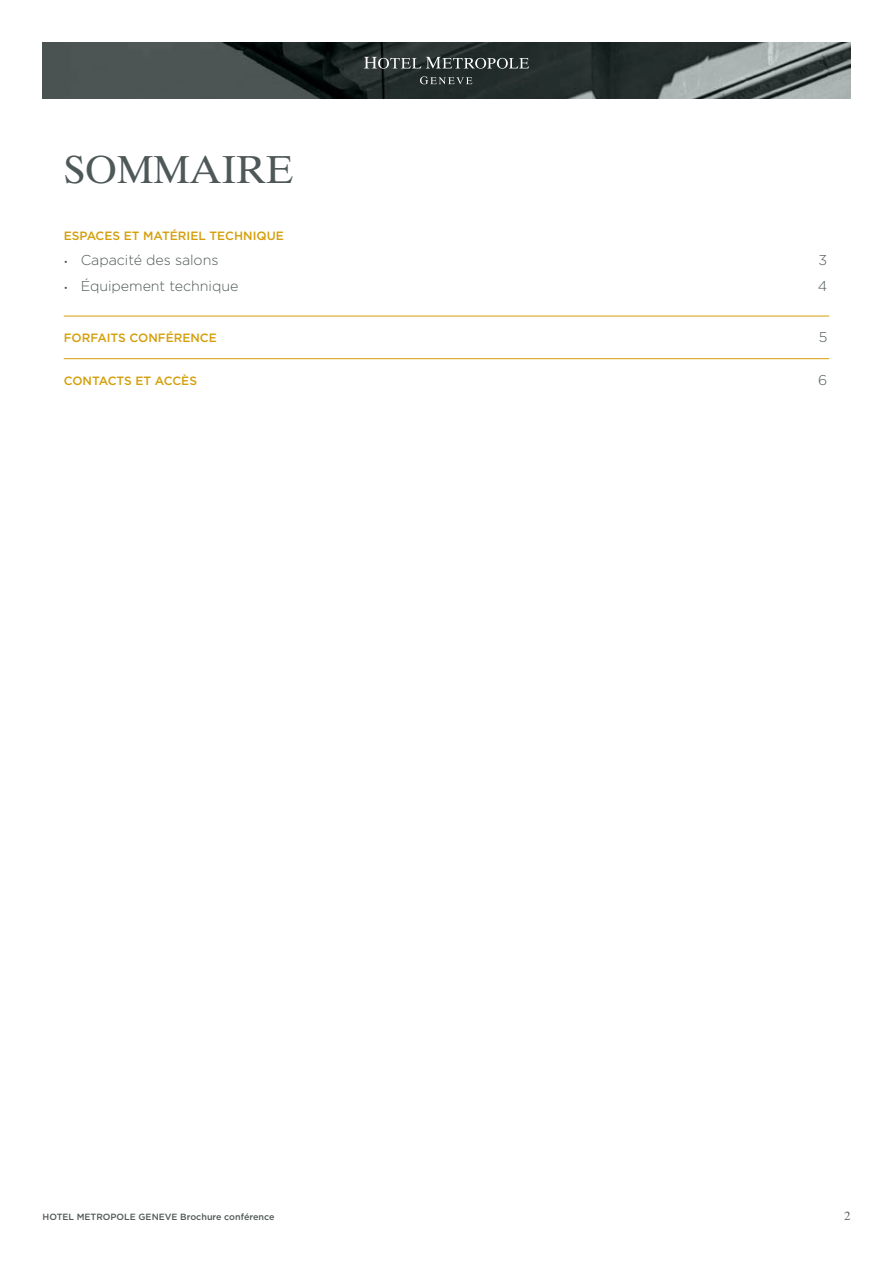
<style>
.page{position:relative;width:893px;height:1263px;background:#fff}
.page>*{position:absolute;margin:0;border:0;box-sizing:border-box;transform-origin:0 0}
.t1{font:39px "Times Ten LT Std";letter-spacing:-.015em;color:#4f5858}
.t2{font:300 14.25px "Gotham";letter-spacing:-.005em;color:#4f5858}
.t3{font:500 12px "Gotham";color:#d49f0a}
.t4{font:12px "Times Ten LT Std";color:#4f5858}
.t5{font:500 9px "Gotham";color:#4f5858}
.s1{font-size:9px}
</style>
<div class="page">
<img style="left:43px;top:43px;width:807px;height:56px">
<svg style="left:364px;top:57px;width:165px;height:12px"></svg>
<svg style="left:420px;top:76px;width:52px;height:8px"></svg>
<hr style="left:64px;top:316px;width:765px;height:1px;background:#d49f0a">
<hr style="left:64px;top:358px;width:765px;height:1px;background:#d49f0a">
<h1 class="t1" style="left:64px;top:146px;width:232px">SOMMAIRE</h1>
<p class="t3" style="left:64px;top:227px;width:222px">ESPACES ET MATÉRIEL TECHNIQUE</p>
<p class="t2" style="left:64px;top:251px;width:156px"><span class="s1">•</span> Capacité des salons</p>
<p class="t2" style="left:819px;top:251px;width:10px">3</p>
<p class="t2" style="left:64px;top:277px;width:176px"><span class="s1">•</span> Équipement technique</p>
<p class="t2" style="left:818px;top:277px;width:11px">4</p>
<p class="t3" style="left:64px;top:330px;width:155px">FORFAITS CONFÉRENCE</p>
<p class="t2" style="left:819px;top:328px;width:10px">5</p>
<p class="t3" style="left:64px;top:372px;width:135px">CONTACTS ET ACCÈS</p>
<p class="t2" style="left:818px;top:370px;width:11px">6</p>
<p class="t5" style="left:43px;top:1211px;width:233px">HOTEL METROPOLE GENEVE Brochure conférence</p>
<p class="t4" style="left:844px;top:1209px;width:7px">2</p>
</div>
